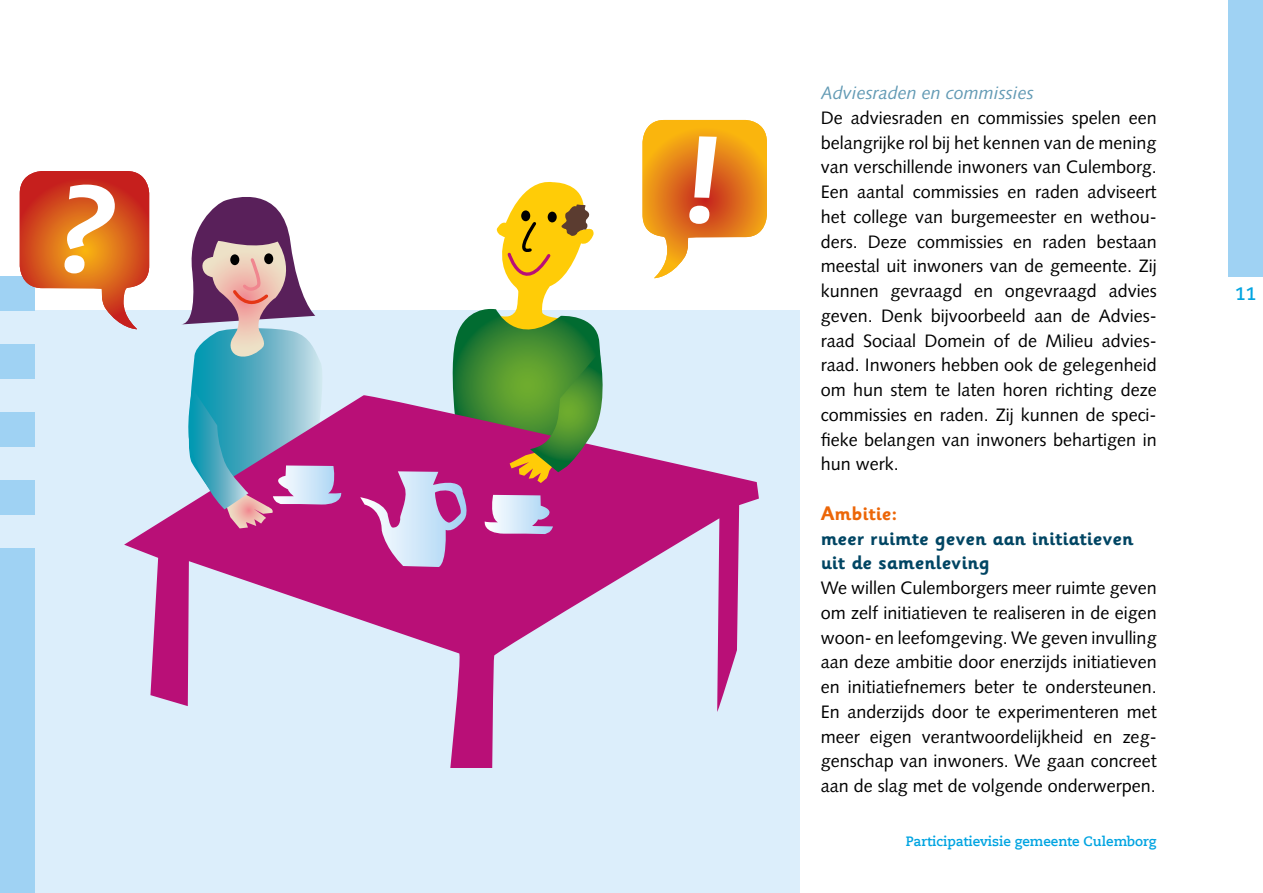
<style>
.page{position:relative;width:1263px;height:893px;background:#fff}
.page>*{position:absolute;margin:0;border:0;box-sizing:border-box;transform-origin:0 0}
.t1{font:700 19.5px/24.8px "Sassoon Infant Std";color:#004563}
.t2{font:700 19.5px "Sassoon Infant Std";color:#ec6608}
.t3{font:18px/24.8px "Syntax LT Std";color:#000;text-align:justify}
.t4{font:italic 18px "Syntax LT Std";color:#629ab4}
.t5{font:700 18px "Caecilia LT Pro 75";color:#00a4e1}
.t6{font:700 13.5px "Caecilia LT Pro 75";color:#00a4e1}
</style>
<div class="page">
<div style="left:0;top:310px;width:799px;height:583px;background:#dceefb"></div>
<div style="left:1229px;top:0;width:34px;height:276px;background:#9fd2f3"></div>
<div style="left:0;top:276px;width:34px;height:34px;background:#9fd2f3"></div>
<div style="left:0;top:344px;width:34px;height:34px;background:#9fd2f3"></div>
<div style="left:0;top:412px;width:34px;height:34px;background:#9fd2f3"></div>
<div style="left:0;top:480px;width:34px;height:34px;background:#9fd2f3"></div>
<div style="left:0;top:549px;width:34px;height:344px;background:#9fd2f3"></div>
<svg style="left:20px;top:171px;width:129px;height:158px"></svg>
<svg style="left:642px;top:120px;width:125px;height:158px"></svg>
<svg style="left:124px;top:397px;width:635px;height:370px"></svg>
<svg style="left:360px;top:182px;width:249px;height:385px"></svg>
<svg style="left:181px;top:197px;width:162px;height:331px"></svg>
<p class="t4" style="left:821px;top:82px;width:215px">Adviesraden en commissies</p>
<p class="t3" style="left:821px;top:105px;width:337px">De adviesraden en commissies spelen een belangrijke rol bij het kennen van de mening van verschillende inwoners van Culemborg.<br>Een aantal commissies en raden adviseert het college van burgemeester en wethou&shy;ders. Deze commissies en raden bestaan meestal uit inwoners van de gemeente. Zij kunnen gevraagd en ongevraagd advies geven. Denk bijvoorbeeld aan de Advies&shy;raad Sociaal Domein of de Milieu advies&shy;raad. Inwoners hebben ook de gelegenheid om hun stem te laten horen richting deze commissies en raden. Zij kunnen de speci&shy;fieke belangen van inwoners behartigen in hun werk.</p>
<p class="t2" style="left:821px;top:501px;width:78px">Ambitie:</p>
<p class="t1" style="left:821px;top:526px;width:314px">meer ruimte geven aan initiatieven uit de samenleving</p>
<p class="t3" style="left:821px;top:575px;width:337px">We willen Culemborgers meer ruimte geven om zelf initiatieven te realiseren in de eigen woon- en leefomgeving. We geven invulling aan deze ambitie door enerzijds initiatieven en initiatiefnemers beter te ondersteunen.<br>En anderzijds door te experimenteren met meer eigen verantwoordelijkheid en zeg&shy;genschap van inwoners. We gaan concreet aan de slag met de volgende onderwerpen.</p>
<p class="t6" style="left:906px;top:832px;width:252px">Participatievisie gemeente Culemborg</p>
<p class="t5" style="left:1235px;top:282px;width:23px">11</p>
</div>
